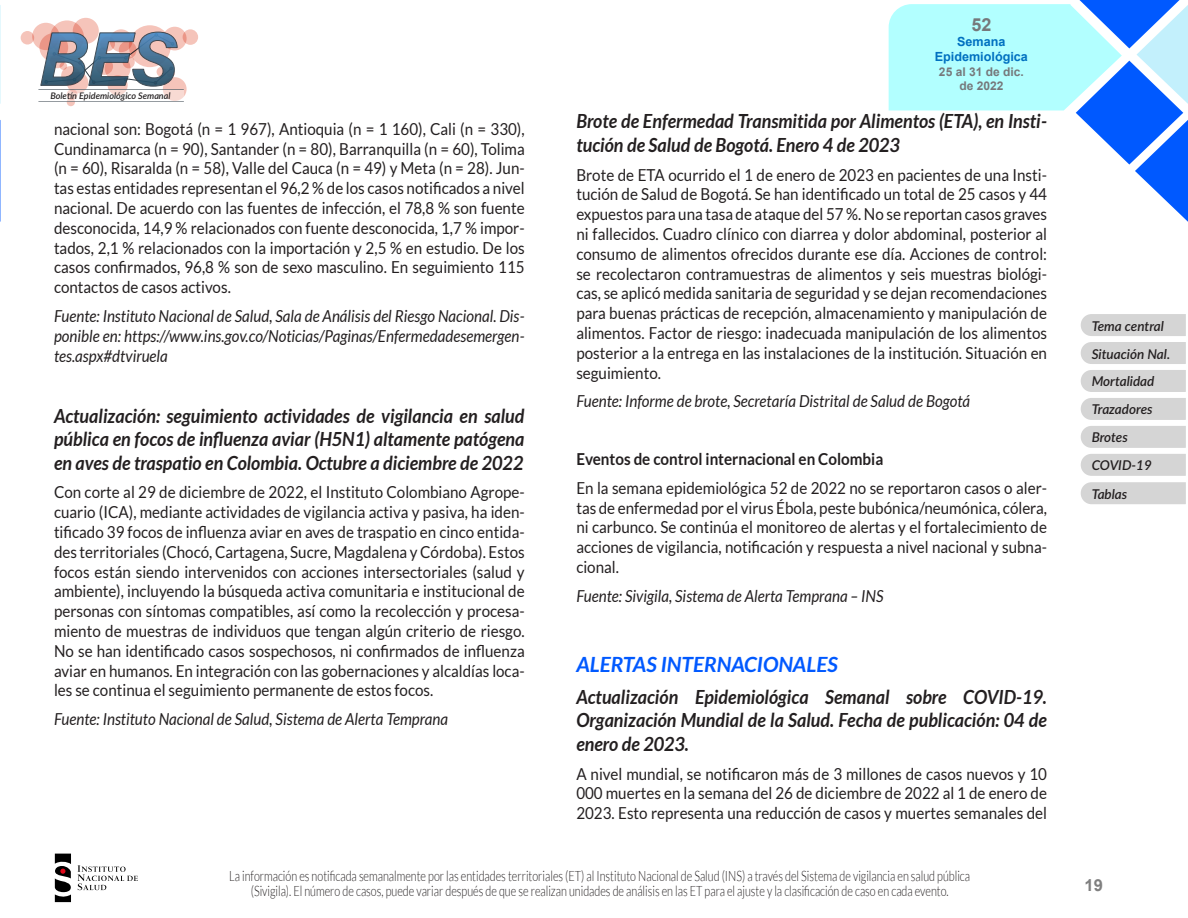
<style>
.page{position:relative;width:1188px;height:918px;background:#fff}
.page>*{position:absolute;margin:0;border:0;box-sizing:border-box;transform-origin:0 0}
._9subt1{font:italic 700 21px "Lato";color:#0059ff}
.t1{font:italic 700 19.5px/23.4px "Lato";color:#231f20;text-align:justify;scale:.92 1}
.t2{font:700 18px "Arial";color:#76787b}
.t3{font:16.5px/19.8px "Lato";color:#231f20;text-align:justify;scale:.92 1}
.t4{font:italic 16.5px/19.8px "Lato";color:#231f20;text-align:justify;scale:.92 1}
.t5{font:700 16.5px "Lato";color:#231f20;scale:.92 1}
.t6{font:700 16.5px "Arial";color:#808080}
.t7{font:300 14.25px/15px "Lato";color:#231f20;text-align:center;scale:.76 1}
.t8{font:italic 600 13.5px/28px "Lato";color:#231f20}
.t9{font:700 12.6px/15.1px "Arial";color:#0070c0;text-align:center}
.t10{font:700 12px/14.4px "Arial";color:#76787b;text-align:center}
.t11{font:italic 600 9px "Lato";color:#231f20}
</style>
<div class="page">
<svg style="left:0;top:5px;width:1px;height:99px"></svg>
<svg style="left:0;top:120px;width:1px;height:102px"></svg>
<svg style="left:889px;top:0;width:299px;height:222px"></svg>
<svg style="left:77px;top:865px;width:61px;height:25px"></svg>
<svg style="left:55px;top:854px;width:16px;height:48px"></svg>
<div style="left:1081px;top:314px;width:105px;height:22px;background:#d5d5d5"></div>
<div style="left:1081px;top:370px;width:105px;height:22px;background:#d5d5d5"></div>
<div style="left:1081px;top:342px;width:105px;height:22px;background:#d5d5d5"></div>
<div style="left:1081px;top:398px;width:105px;height:22px;background:#d5d5d5"></div>
<div style="left:1081px;top:426px;width:105px;height:22px;background:#d5d5d5"></div>
<div style="left:1081px;top:454px;width:105px;height:22px;background:#d5d5d5"></div>
<div style="left:1081px;top:482px;width:105px;height:22px;background:#d5d5d5"></div>
<div style="left:21px;top:31px;width:13px;height:14px;background:#f5c4ba;border-radius:50%"></div>
<svg style="left:32px;top:23px;width:28px;height:27px"></svg>
<div style="left:73px;top:18px;width:26px;height:26px;background:#f5c4ba;border-radius:50%"></div>
<svg style="left:50px;top:20px;width:34px;height:34px"></svg>
<div style="left:67px;top:72px;width:21px;height:21px;background:#f5c4ba;border-radius:50%"></div>
<div style="left:67px;top:98px;width:8px;height:8px;background:#f5c4ba;border-radius:50%"></div>
<svg style="left:183px;top:29px;width:15px;height:16px"></svg>
<svg style="left:129px;top:25px;width:42px;height:42px"></svg>
<svg style="left:163px;top:27px;width:24px;height:23px"></svg>
<svg style="left:110px;top:29px;width:22px;height:23px"></svg>
<div style="left:108px;top:75px;width:20px;height:20px;background:#f5c4ba;border-radius:50%"></div>
<svg style="left:163px;top:77px;width:24px;height:24px"></svg>
<svg style="left:66px;top:90px;width:118px;height:11px"></svg>
<hr style="left:39px;top:89px;width:145px;height:1px;background:#313e48">
<hr style="left:39px;top:101px;width:145px;height:1px;background:#313e48">
<svg style="left:41px;top:32px;width:136px;height:54px;background:#8d91a0"></svg>
<p class="t11" style="left:50px;top:89px;width:122px">Boletín Epidemiológico Semanal</p>
<p class="t3" style="left:54px;top:119px;width:513px">nacional son: Bogotá (n = 1 967), Antioquia (n = 1 160), Cali (n = 330), Cundinamarca (n = 90), Santander (n = 80), Barranquilla (n = 60), Tolima (n = 60), Risaralda (n = 58), Valle del Cauca (n = 49) y Meta (n = 28). Jun&shy;tas estas entidades representan el 96,2 % de los casos notificados a nivel nacional. De acuerdo con las fuentes de infección, el 78,8 % son fuente desconocida, 14,9 % relacionados con fuente desconocida, 1,7 % impor&shy;tados, 2,1 % relacionados con la importación y 2,5 % en estudio. De los casos confirmados, 96,8 % son de sexo masculino. En seguimiento 115 contactos de casos activos.</p>
<p class="t4" style="left:54px;top:307px;width:513px">Fuente: Instituto Nacional de Salud, Sala de Análisis del Riesgo Nacional. Dis&shy;ponible en: https://www.ins.gov.co/Noticias/Paginas/Enfermedadesemergen&shy;tes.aspx#dtviruela</p>
<p class="t1" style="left:54px;top:404px;width:513px">Actualización: seguimiento actividades de vigilancia en salud pública en focos de influenza aviar (H5N1) altamente patógena en aves de traspatio en Colombia. Octubre a diciembre de 2022</p>
<p class="t3" style="left:54px;top:482px;width:513px">Con corte al 29 de diciembre de 2022, el Instituto Colombiano Agrope&shy;cuario (ICA), mediante actividades de vigilancia activa y pasiva, ha iden&shy;tificado 39 focos de influenza aviar en aves de traspatio en cinco entida&shy;des territoriales (Chocó, Cartagena, Sucre, Magdalena y Córdoba). Estos focos están siendo intervenidos con acciones intersectoriales (salud y ambiente), incluyendo la búsqueda activa comunitaria e institucional de personas con síntomas compatibles, así como la recolección y procesa&shy;miento de muestras de individuos que tengan algún criterio de riesgo.<br>No se han identificado casos sospechosos, ni confirmados de influenza aviar en humanos. En integración con las gobernaciones y alcaldías loca&shy;les se continua el seguimiento permanente de estos focos.</p>
<p class="t4" style="left:54px;top:710px;width:430px">Fuente: Instituto Nacional de Salud, Sistema de Alerta Temprana</p>
<p class="t2" style="left:971px;top:13px;width:22px">52</p>
<p class="t9" style="left:935px;top:35px;width:95px">Semana<br>Epidemiológica</p>
<p class="t10" style="left:939px;top:65px;width:86px">25 al 31 de dic. de 2022</p>
<p class="t1" style="left:576px;top:110px;width:513px">Brote de Enfermedad Transmitida por Alimentos (ETA), en Insti&shy;tución de Salud de Bogotá. Enero 4 de 2023</p>
<p class="t3" style="left:576px;top:165px;width:513px">Brote de ETA ocurrido el 1 de enero de 2023 en pacientes de una Insti&shy;tución de Salud de Bogotá. Se han identificado un total de 25 casos y 44 expuestos para una tasa de ataque del 57 %. No se reportan casos graves ni fallecidos. Cuadro clínico con diarrea y dolor abdominal, posterior al consumo de alimentos ofrecidos durante ese día. Acciones de control: se recolectaron contramuestras de alimentos y seis muestras biológi&shy;cas, se aplicó medida sanitaria de seguridad y se dejan recomendaciones para buenas prácticas de recepción, almacenamiento y manipulación de alimentos. Factor de riesgo: inadecuada manipulación de los alimentos posterior a la entrega en las instalaciones de la institución. Situación en seguimiento.</p>
<p class="t4" style="left:576px;top:392px;width:430px">Fuente: Informe de brote, Secretaría Distrital de Salud de Bogotá</p>
<p class="t5" style="left:576px;top:450px;width:335px">Eventos de control internacional en Colombia</p>
<p class="t3" style="left:576px;top:478px;width:513px">En la semana epidemiológica 52 de 2022 no se reportaron casos o aler&shy;tas de enfermedad por el virus Ébola, peste bubónica/neumónica, cólera, ni carbunco. Se continúa el monitoreo de alertas y el fortalecimiento de acciones de vigilancia, notificación y respuesta a nivel nacional y subna&shy;cional.</p>
<p class="t4" style="left:576px;top:586px;width:335px">Fuente: Sivigila, Sistema de Alerta Temprana – INS</p>
<p class="_9subt1" style="left:576px;top:652px;width:263px">ALERTAS INTERNACIONALES</p>
<p class="t1" style="left:576px;top:686px;width:513px">Actualización Epidemiológica Semanal sobre COVID-19.<br>Organización Mundial de la Salud. Fecha de publicación: 04 de enero de 2023.</p>
<p class="t3" style="left:576px;top:764px;width:513px">A nivel mundial, se notificaron más de 3 millones de casos nuevos y 10<br>000 muertes en la semana del 26 de diciembre de 2022 al 1 de enero de 2023. Esto representa una reducción de casos y muertes semanales del</p>
<p class="t7" style="left:229px;top:868px;width:976px">La información es notificada semanalmente por las entidades territoriales (ET) al Instituto Nacional de Salud (INS) a través del Sistema de vigilancia en salud pública (Sivigila). El número de casos, puede variar después de que se realizan unidades de análisis en las ET para el ajuste y la clasificación de caso en cada evento.</p>
<p class="t8" style="left:1092px;top:311px;width:74px">Tema central</p>
<p class="t8" style="left:1092px;top:339px;width:80px">Situación Nal.</p>
<p class="t8" style="left:1092px;top:367px;width:64px">Mortalidad</p>
<p class="t8" style="left:1092px;top:395px;width:62px">Trazadores<br>Brotes<br>COVID-19<br>Tablas</p>
<p class="t6" style="left:1084px;top:874px;width:20px">19</p>
</div>
